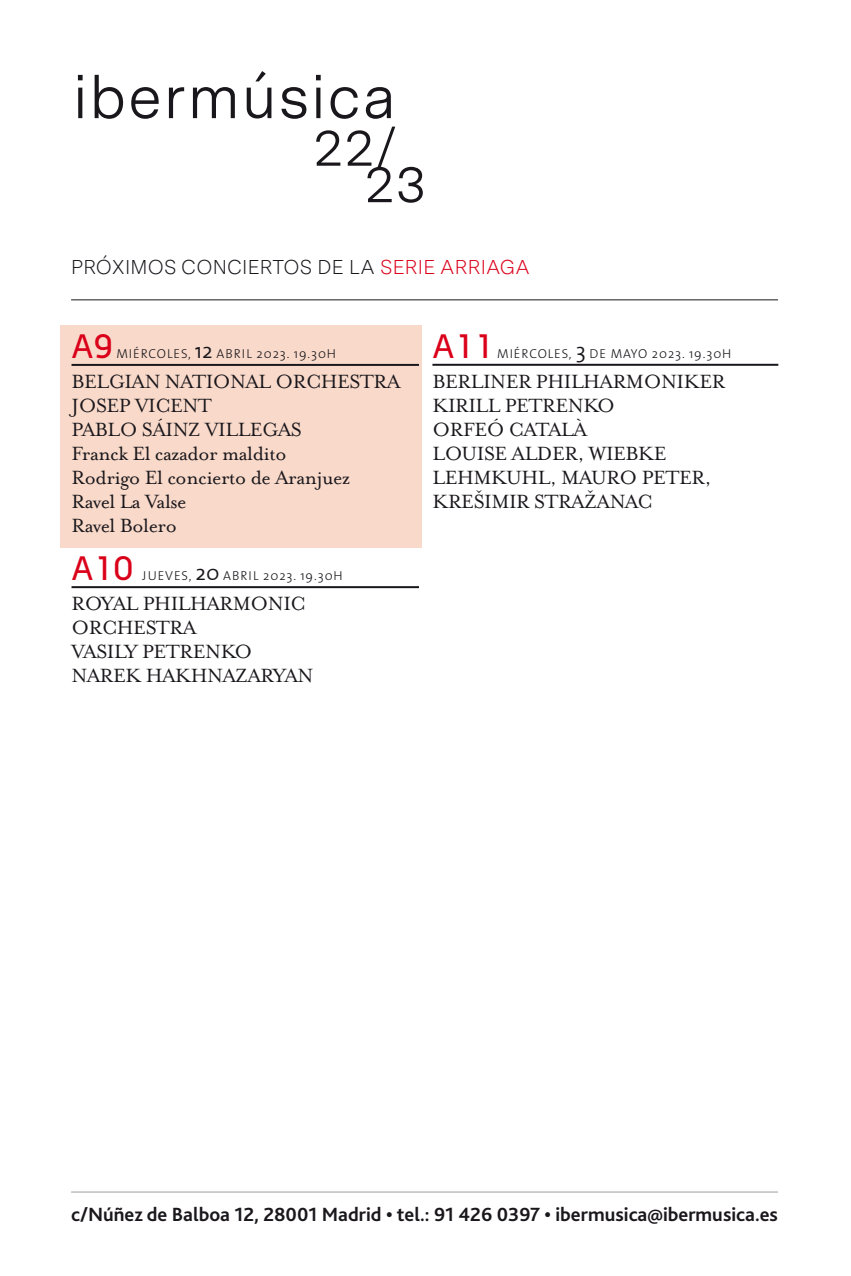
<style>
.page{position:relative;width:851px;height:1276px;background:#fff}
.page>*{position:absolute;margin:0;border:0;box-sizing:border-box;transform-origin:0 0}
.t1{font:61px "Messina Sans";letter-spacing:.03em;color:#1a171c}
.t2{font:50.4px "Messina Sans";color:#1a171c}
.t3{font:500 35px "Mic 32";color:#da001a}
.t4{font:22px/24px "Mrs Eaves Roman";letter-spacing:-.02em;color:#1a171c}
.t5{font:700 20px "Bliss 2";color:#1a171c}
.t6{font:300 20px "Messina Sans";letter-spacing:.01em;color:#1a171c}
.t7{font:300 13px "The Sans";letter-spacing:.07em;color:#1a171c}
.s1{color:#db001a}
.s2{font-size:21.8px}
</style>
<div class="page">
<div style="left:60px;top:325px;width:361px;height:223px;background:#f9daca"></div>
<hr style="left:71px;top:364px;width:348px;height:2px;background:#1a171c">
<hr style="left:71px;top:586px;width:348px;height:2px;background:#1a171c">
<hr style="left:432px;top:364px;width:346px;height:2px;background:#1a171c">
<hr style="left:71px;top:299px;width:706px;height:1px;background:#1a171c">
<hr style="left:71px;top:1191px;width:706px;height:1px;background:#9c9e9f">
<p class="t1" style="left:73px;top:51px;width:324px">ibermúsica</p>
<p class="t2" style="left:313px;top:110px;width:85px">22/</p>
<p class="t2" style="left:365px;top:147px;width:62px">23</p>
<p class="t6" style="left:71px;top:252px;width:460px">PRÓXIMOS CONCIERTOS DE LA <span class="s1">SERIE ARRIAGA</span></p>
<p class="t3" style="left:71px;top:326px;width:43px">A9</p>
<p class="t7" style="left:116px;top:343px;width:221px">MIÉRCOLES, <span class="s2">12</span> ABRIL 2023. 19.30H</p>
<p class="t4" style="left:71px;top:370px;width:330px">BELGIAN NATIONAL ORCHESTRA</p>
<p class="t4" style="left:71px;top:394px;width:142px">JOSEP VICENT</p>
<p class="t4" style="left:71px;top:418px;width:232px">PABLO SÁINZ VILLEGAS</p>
<p class="t4" style="left:71px;top:442px;width:217px">Franck El cazador maldito</p>
<p class="t4" style="left:71px;top:466px;width:280px">Rodrigo El concierto de Aranjuez</p>
<p class="t4" style="left:71px;top:490px;width:116px">Ravel La Valse</p>
<p class="t4" style="left:71px;top:514px;width:107px">Ravel Bolero</p>
<p class="t3" style="left:71px;top:548px;width:63px">A10</p>
<p class="t7" style="left:142px;top:565px;width:202px">JUEVES, <span class="s2">20</span> ABRIL 2023. 19.30H</p>
<p class="t4" style="left:71px;top:592px;width:236px">ROYAL PHILHARMONIC<br>ORCHESTRA</p>
<p class="t4" style="left:71px;top:640px;width:182px">VASILY PETRENKO</p>
<p class="t4" style="left:71px;top:664px;width:243px">NAREK HAKHNAZARYAN</p>
<p class="t3" style="left:432px;top:326px;width:63px">A11</p>
<p class="t7" style="left:497px;top:343px;width:236px">MIÉRCOLES, <span class="s2">3</span> DE MAYO 2023. 19.30H</p>
<p class="t4" style="left:432px;top:369px;width:294px">BERLINER PHILHARMONIKER</p>
<p class="t4" style="left:432px;top:393px;width:184px">KIRILL PETRENKO</p>
<p class="t4" style="left:432px;top:417px;width:156px">ORFEÓ CATALÀ</p>
<p class="t4" style="left:432px;top:441px;width:281px">LOUISE ALDER, WIEBKE<br>LEHMKUHL, MAURO PETER,<br>KREŠIMIR STRAŽANAC</p>
<p class="t5" style="left:71px;top:1202px;width:708px">c/Núñez de Balboa 12, 28001 Madrid • tel.: 91 426 0397 • ibermusica@ibermusica.es</p>
</div>
